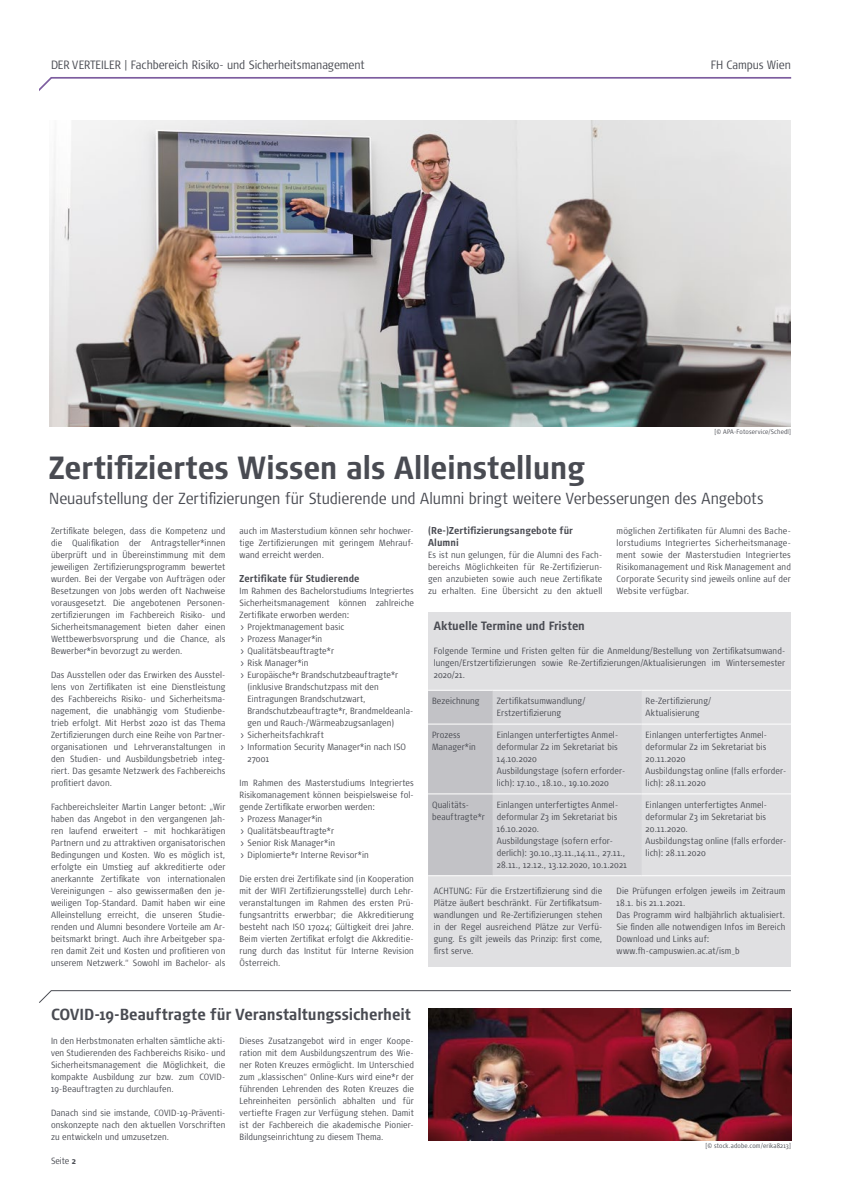
<style>
.page{position:relative;width:842px;height:1191px;background:#fff}
.page>*{position:absolute;margin:0;border:0;box-sizing:border-box;transform-origin:0 0}
.t1{font:700 condensed 32px "Signa OT";letter-spacing:-.005em;color:#494b52}
.t2{font:300 condensed 16px "Signa OT";letter-spacing:-.005em;color:#494b52}
.t3{font:700 condensed 16px "Signa OT";letter-spacing:-.005em;color:#494b52}
.t4{font:300 condensed 12px "Signa OT";color:#494b52}
.t5{font:700 condensed 12px "Signa OT";color:#494b52}
.t6{font:700 condensed 10px/12px "Signa OT";letter-spacing:.01em;color:#494b52}
.t7{font:300 condensed 9px/12px "Signa OT";letter-spacing:.01em;color:#494b52;text-align:justify}
.t8{font:300 condensed 6.5px "Signa OT";letter-spacing:.025em;color:#494b52}
.s1{font-weight:700}
</style>
<div class="page">
<div style="left:428px;top:612px;width:363px;height:354px;background:#e0e0e2"></div>
<svg style="left:39px;top:77px;width:753px;height:14px"></svg>
<svg style="left:428px;top:691px;width:214px;height:184px"></svg>
<hr style="left:428px;top:690px;width:65px;height:1px;background:#fff">
<hr style="left:493px;top:690px;width:149px;height:1px;background:#fff">
<hr style="left:642px;top:690px;width:149px;height:1px;background:#fff">
<hr style="left:428px;top:723px;width:65px;height:1px;background:#fff">
<hr style="left:493px;top:723px;width:149px;height:1px;background:#fff">
<hr style="left:642px;top:723px;width:149px;height:1px;background:#fff">
<hr style="left:428px;top:793px;width:65px;height:1px;background:#fff">
<hr style="left:493px;top:793px;width:149px;height:1px;background:#fff">
<hr style="left:642px;top:793px;width:149px;height:1px;background:#fff">
<hr style="left:428px;top:875px;width:65px;height:1px;background:#fff">
<hr style="left:493px;top:875px;width:149px;height:1px;background:#fff">
<hr style="left:642px;top:875px;width:149px;height:1px;background:#fff">
<img style="left:49px;top:120px;width:742px;height:306px">
<img style="left:428px;top:1008px;width:363px;height:132px">
<svg style="left:39px;top:990px;width:752px;height:13px"></svg>
<h3 class="t4" style="left:51px;top:58px;width:315px">DER VERTEILER | Fachbereich Risiko- und Sicherheitsmanagement</h3>
<h3 class="t4" style="left:711px;top:58px;width:82px">FH Campus Wien</h3>
<p class="t8" style="left:715px;top:427px;width:78px">[© APA-Fotoservice/Schedl]</p>
<h1 class="t1" style="left:49px;top:449px;width:537px">Zertifiziertes Wissen als Alleinstellung</h1>
<h2 class="t2" style="left:49px;top:489px;width:716px">Neuaufstellung der Zertifizierungen für Studierende und Alumni bringt weitere Verbesserungen des Angebots</h2>
<p class="t7" style="left:51px;top:525px;width:176px">Zertifikate belegen, dass die Kompetenz und die Qualifikation der Antragsteller*innen überprüft und in Übereinstimmung mit dem jeweiligen Zertifizierungsprogramm bewertet wurden. Bei der Vergabe von Aufträgen oder Besetzungen von Jobs werden oft Nachweise vorausgesetzt. Die angebotenen Personen&shy;zertifizierungen im Fachbereich Risiko- und Sicherheitsmanagement bieten daher einen Wettbewerbsvorsprung und die Chance, als Bewerber*in bevorzugt zu werden.</p>
<p class="t7" style="left:51px;top:669px;width:176px">Das Ausstellen oder das Erwirken des Ausstel&shy;lens von Zertifikaten ist eine Dienstleistung des Fachbereichs Risiko- und Sicherheitsma&shy;nagement, die unabhängig vom Studienbe&shy;trieb erfolgt. Mit Herbst 2020 ist das Thema Zertifizierungen durch eine Reihe von Partner&shy;organisationen und Lehrveranstaltungen in den Studien- und Ausbildungsbetrieb integ&shy;riert. Das gesamte Netzwerk des Fachbereichs profitiert davon.</p>
<p class="t7" style="left:51px;top:801px;width:176px">Fachbereichsleiter Martin Langer betont: „Wir haben das Angebot in den vergangenen Jah&shy;ren laufend erweitert – mit hochkarätigen Partnern und zu attraktiven organisatorischen Bedingungen und Kosten. Wo es möglich ist, erfolgte ein Umstieg auf akkreditierte oder anerkannte Zertifikate von internationalen Vereinigungen – also gewissermaßen den je&shy;weiligen Top-Standard. Damit haben wir eine Alleinstellung erreicht, die unseren Studie&shy;renden und Alumni besondere Vorteile am Ar&shy;beitsmarkt bringt. Auch ihre Arbeitgeber spa&shy;ren damit Zeit und Kosten und profitieren von unserem Netzwerk.“ Sowohl im Bachelor- als</p>
<p class="t7" style="left:240px;top:525px;width:176px">auch im Masterstudium können sehr hochwer&shy;tige Zertifizierungen mit geringem Mehrauf&shy;wand erreicht werden.</p>
<p class="t6" style="left:240px;top:572px;width:121px">Zertifikate für Studierende</p>
<p class="t7" style="left:240px;top:585px;width:176px">Im Rahmen des Bachelorstudiums Integriertes</p>
<p class="t7" style="left:240px;top:597px;width:176px">Sicherheitsmanagement können zahlreiche</p>
<p class="t7" style="left:240px;top:609px;width:111px">Zertifikate erworben werden:</p>
<p class="t7" style="left:240px;top:621px;width:106px">&gt; Projektmanagement basic</p>
<p class="t7" style="left:240px;top:633px;width:84px">&gt; Prozess Manager*in</p>
<p class="t7" style="left:240px;top:645px;width:96px">&gt; Qualitätsbeauftragte*r</p>
<p class="t7" style="left:240px;top:657px;width:71px">&gt; Risk Manager*in</p>
<p class="t7" style="left:240px;top:669px;width:160px">&gt; Europäische*r Brandschutzbeauftragte*r</p>
<p class="t7" style="left:247px;top:681px;width:133px">(inklusive Brandschutzpass mit den</p>
<p class="t7" style="left:247px;top:693px;width:120px">Eintragungen Brandschutzwart,</p>
<p class="t7" style="left:247px;top:705px;width:167px">Brandschutzbeauftragte*r, Brandmeldeanla-</p>
<p class="t7" style="left:247px;top:717px;width:148px">gen und Rauch-/Wärmeabzugsanlagen)</p>
<p class="t7" style="left:240px;top:729px;width:86px">&gt; Sicherheitsfachkraft</p>
<p class="t7" style="left:240px;top:741px;width:168px">&gt; Information Security Manager*in nach ISO</p>
<p class="t7" style="left:247px;top:753px;width:23px">27001</p>
<p class="t7" style="left:240px;top:777px;width:176px;text-align:left">Im Rahmen des Masterstudiums Integriertes Risikomanagement können beispielsweise fol&shy;gende Zertifikate erworben werden:<br>&gt; Prozess Manager*in<br>&gt; Qualitätsbeauftragte*r<br>&gt; Senior Risk Manager*in<br>&gt; Diplomierte*r Interne Revisor*in</p>
<p class="t7" style="left:240px;top:873px;width:176px">Die ersten drei Zertifikate sind (in Kooperation mit der WIFI Zertifizierungsstelle) durch Lehr&shy;veranstaltungen im Rahmen des ersten Prü&shy;fungsantritts erwerbbar; die Akkreditierung besteht nach ISO 17024; Gültigkeit drei Jahre.<br>Beim vierten Zertifikat erfolgt die Akkreditie&shy;rung durch das Institut für Interne Revision Österreich.</p>
<p class="t6" style="left:428px;top:524px;width:146px">(Re-)Zertifizierungsangebote für<br>Alumni</p>
<p class="t7" style="left:428px;top:549px;width:176px">Es ist nun gelungen, für die Alumni des Fach&shy;bereichs Möglichkeiten für Re-Zertifizierun&shy;gen anzubieten sowie auch neue Zertifikate zu erhalten. Eine Übersicht zu den aktuell</p>
<h3 class="t5" style="left:434px;top:619px;width:153px">Aktuelle Termine und Fristen</h3>
<p class="t7" style="left:617px;top:525px;width:176px">möglichen Zertifikaten für Alumni des Bache&shy;lorstudiums Integriertes Sicherheitsmanage&shy;ment sowie der Masterstudien Integriertes Risikomanagement und Risk Management and Corporate Security sind jeweils online auf der Website verfügbar.</p>
<p class="t7" style="left:434px;top:645px;width:353px">Folgende Termine und Fristen gelten für die Anmeldung/Bestellung von Zertifikatsumwand&shy;lungen/Erstzertifizierungen sowie Re-Zertifizierungen/Aktualisierungen im Wintersemester 2020/21.</p>
<p class="t7" style="left:432px;top:695px;width:49px">Bezeichnung</p>
<p class="t7" style="left:497px;top:695px;width:90px">Zertifikatsumwandlung/<br>Erstzertifizierung</p>
<p class="t7" style="left:646px;top:695px;width:67px">Re-Zertifizierung/<br>Aktualisierung</p>
<p class="t7" style="left:432px;top:729px;width:45px">Prozess<br>Manager*in</p>
<p class="t7" style="left:497px;top:729px;width:130px;text-align:left">Einlangen unterfertigtes Anmel&shy;deformular Z2 im Sekretariat bis<br>14.10.2020<br>Ausbildungstage (sofern erforder&shy;lich): 17.10., 18.10., 19.10.2020</p>
<p class="t7" style="left:646px;top:729px;width:142px;text-align:left">Einlangen unterfertigtes Anmel&shy;deformular Z2 im Sekretariat bis<br>20.11.2020<br>Ausbildungstag online (falls erforder&shy;lich): 28.11.2020</p>
<p class="t7" style="left:432px;top:799px;width:54px">Qualitäts&shy;beauftragte*r</p>
<p class="t7" style="left:497px;top:799px;width:132px;text-align:left">Einlangen unterfertigtes Anmel&shy;deformular Z3 im Sekretariat bis<br>16.10.2020.<br>Ausbildungstage (sofern erfor&shy;derlich): 30.10.,13.11.,14.11., 27.11.,<br>28.11., 12.12., 13.12.2020, 10.1.2021</p>
<p class="t7" style="left:646px;top:799px;width:142px;text-align:left">Einlangen unterfertigtes Anmel&shy;deformular Z3 im Sekretariat bis<br>20.11.2020.<br>Ausbildungstag online (falls erforder&shy;lich): 28.11.2020</p>
<p class="t7" style="left:434px;top:885px;width:170px">ACHTUNG: Für die Erstzertifizierung sind die Plätze äußert beschränkt. Für Zertifikatsum&shy;wandlungen und Re-Zertifizierungen stehen in der Regel ausreichend Plätze zur Verfü&shy;gung. Es gilt jeweils das Prinzip: first come, first serve.</p>
<p class="t7" style="left:617px;top:885px;width:170px;text-align:left">Die Prüfungen erfolgen jeweils im Zeitraum 18.1. bis 21.1.2021.<br>Das Programm wird halbjährlich aktualisiert.<br>Sie finden alle notwendigen Infos im Bereich Download und Links auf: www.fh-campuswien.ac.at/ism_b</p>
<h2 class="t3" style="left:51px;top:1004px;width:361px">COVID-19-Beauftragte für Veranstaltungssicherheit</h2>
<p class="t7" style="left:51px;top:1035px;width:176px">In den Herbstmonaten erhalten sämtliche akti&shy;ven Studierenden des Fachbereichs Risiko- und Sicherheitsmanagement die Möglichkeit, die kompakte Ausbildung zur bzw. zum COVID-19-Beauftragten zu durchlaufen.</p>
<p class="t7" style="left:51px;top:1107px;width:176px">Danach sind sie imstande, COVID-19-Präventi&shy;onskonzepte nach den aktuellen Vorschriften zu entwickeln und umzusetzen.</p>
<p class="t7" style="left:51px;top:1155px;width:27px">Seite <span class="s1">2</span></p>
<p class="t7" style="left:240px;top:1035px;width:176px">Dieses Zusatzangebot wird in enger Koope&shy;ration mit dem Ausbildungszentrum des Wie&shy;ner Roten Kreuzes ermöglicht. Im Unterschied zum „klassischen“ Online-Kurs wird eine*r der führenden Lehrenden des Roten Kreuzes die Lehreinheiten persönlich abhalten und für vertiefte Fragen zur Verfügung stehen. Damit ist der Fachbereich die akademische Pionier-Bildungseinrichtung zu diesem Thema.</p>
<p class="t8" style="left:705px;top:1141px;width:87px">[© stock.adobe.com/erika8213]</p>
</div>
